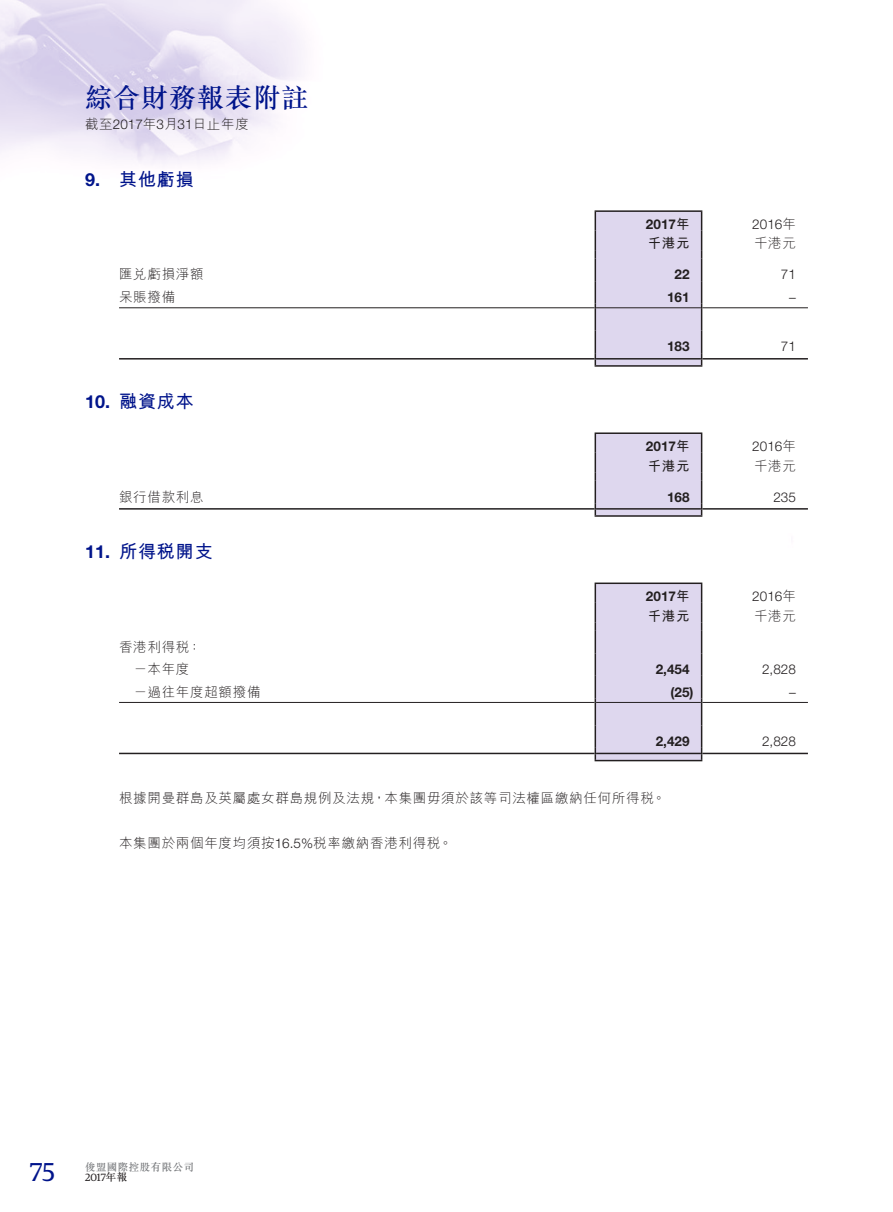
<style>
.page{position:relative;width:893px;height:1212px;background:#fff}
.page>*{position:absolute;margin:0;border:0;box-sizing:border-box;transform-origin:0 0}
.t1{font:500 27px "M Sung HK";letter-spacing:.04em;color:#00148b}
.t2{font:25.8px "Guardian Egyp";color:#00148b}
.Heading_1{font:700 18px "M Hei HK";letter-spacing:.055em;color:#00148b}
.Heading_1-2{font:700 18px "Helvetica Neue LT Std";color:#00148b}
.Body_Text{font:300 13.5px "M Hei HK";letter-spacing:.055em;color:#231f20}
.Body_Text-2{font:700 13.5px "Helvetica Neue LT Std";letter-spacing:.005em;color:#231f20}
.Body_Text-3{font:300 13.5px "Helvetica Neue LT Std";letter-spacing:.005em;color:#231f20}
.Body_Text-4{font:700 13.5px "M Hei HK";letter-spacing:.055em;color:#231f20}
.t3{font:500 10.5px "M Sung HK";letter-spacing:.045em;color:#76787b}
.t4{font:10.5px "Guardian Egyp";color:#231f20}
.s1{font-family:"Helvetica Neue LT Std"}
.s2{font-family:"M Hei HK"}
.s3{font-family:"M Sung HK";font-weight:500}
</style>
<div class="page">
<img style="left:0;top:0;width:808px;height:517px">
<hr style="left:595px;top:365px;width:107px;height:2px;background:#231f20">
<hr style="left:595px;top:210px;width:107px;height:2px;background:#231f20">
<div style="left:595px;top:211px;width:107px;height:155px;background:#ded7ee"></div>
<hr style="left:119px;top:307px;width:476px;height:1px;background:#231f20">
<hr style="left:596px;top:307px;width:105px;height:1px;background:#231f20">
<hr style="left:702px;top:307px;width:106px;height:1px;background:#231f20">
<hr style="left:119px;top:358px;width:476px;height:2px;background:#231f20">
<hr style="left:596px;top:358px;width:105px;height:2px;background:#231f20">
<hr style="left:702px;top:358px;width:106px;height:2px;background:#231f20">
<hr style="left:595px;top:515px;width:107px;height:2px;background:#231f20">
<hr style="left:595px;top:432px;width:107px;height:2px;background:#231f20">
<div style="left:595px;top:434px;width:107px;height:82px;background:#ded7ee"></div>
<hr style="left:119px;top:508px;width:476px;height:2px;background:#231f20">
<hr style="left:596px;top:508px;width:105px;height:2px;background:#231f20">
<hr style="left:702px;top:508px;width:106px;height:2px;background:#231f20">
<hr style="left:595px;top:760px;width:107px;height:1px;background:#231f20">
<hr style="left:595px;top:582px;width:107px;height:2px;background:#231f20">
<div style="left:595px;top:584px;width:107px;height:176px;background:#ded7ee"></div>
<hr style="left:119px;top:702px;width:476px;height:1px;background:#231f20">
<hr style="left:596px;top:702px;width:105px;height:1px;background:#231f20">
<hr style="left:702px;top:702px;width:106px;height:1px;background:#231f20">
<hr style="left:119px;top:753px;width:476px;height:1px;background:#231f20">
<hr style="left:596px;top:753px;width:105px;height:1px;background:#231f20">
<hr style="left:702px;top:753px;width:106px;height:1px;background:#231f20">
<h1 class="t1" style="left:85px;top:79px;width:225px">綜合財務報表附註</h1>
<p class="Body_Text" style="left:85px;top:117px;width:165px">截至<span class="s1">2017</span>年月<span class="s1">3 31</span>日止年度</p>
<p class="Heading_1-2" style="left:85px;top:169px;width:17px">9.</p>
<p class="Heading_1" style="left:119px;top:166px;width:76px">其他虧損</p>
<p class="Body_Text-2" style="left:646px;top:216px;width:45px">2017<span class="s2">年</span></p>
<p class="Body_Text-4" style="left:648px;top:234px;width:43px">千港元</p>
<p class="Body_Text" style="left:119px;top:268px;width:86px">匯兌虧損淨額</p>
<p class="Body_Text-2" style="left:675px;top:266px;width:17px">22</p>
<p class="Body_Text" style="left:119px;top:290px;width:58px">呆賬撥備</p>
<p class="Body_Text-2" style="left:667px;top:289px;width:24px">161</p>
<p class="Body_Text-2" style="left:667px;top:338px;width:24px">183</p>
<p class="Heading_1-2" style="left:85px;top:391px;width:27px">10.</p>
<p class="Heading_1" style="left:119px;top:389px;width:76px">融資成本</p>
<p class="Body_Text-2" style="left:646px;top:438px;width:45px">2017<span class="s2">年</span></p>
<p class="Body_Text-4" style="left:648px;top:456px;width:43px">千港元</p>
<p class="Body_Text" style="left:119px;top:490px;width:86px">銀行借款利息</p>
<p class="Body_Text-2" style="left:667px;top:488px;width:24px">168</p>
<p class="Heading_1-2" style="left:85px;top:541px;width:27px">11.</p>
<p class="Heading_1" style="left:119px;top:539px;width:95px">所得稅開支</p>
<p class="Body_Text-2" style="left:646px;top:588px;width:45px">2017<span class="s2">年</span></p>
<p class="Body_Text-4" style="left:648px;top:606px;width:43px">千港元</p>
<p class="Body_Text" style="left:119px;top:640px;width:84px">香港利得稅：</p>
<p class="Body_Text" style="left:134px;top:662px;width:57px">－本年度</p>
<p class="Body_Text-2" style="left:656px;top:661px;width:35px">2,454</p>
<p class="Body_Text" style="left:134px;top:685px;width:128px">－過往年度超額撥備</p>
<p class="Body_Text-2" style="left:670px;top:683px;width:25px">)25(</p>
<p class="Body_Text-2" style="left:656px;top:733px;width:35px">2,429</p>
<p class="Body_Text" style="left:119px;top:791px;width:548px">根據開曼群島及英屬處女群島規例及法規，本集團毋須於該等司法權區繳納任何所得稅。</p>
<p class="Body_Text" style="left:119px;top:836px;width:335px">本集團於兩個年度均須按<span class="s1">16.5%</span>稅率繳納香港利得稅。</p>
<p class="Body_Text-3" style="left:752px;top:216px;width:45px">2016<span class="s2">年</span></p>
<p class="Body_Text" style="left:754px;top:237px;width:43px">千港元</p>
<p class="Body_Text-3" style="left:781px;top:266px;width:17px">71</p>
<p class="Body_Text-3" style="left:789px;top:289px;width:8px">–</p>
<p class="Body_Text-3" style="left:781px;top:338px;width:17px">71</p>
<p class="Body_Text-3" style="left:752px;top:438px;width:45px">2016<span class="s2">年</span></p>
<p class="Body_Text" style="left:754px;top:459px;width:43px">千港元</p>
<p class="Body_Text-3" style="left:773px;top:488px;width:24px">235</p>
<p class="Body_Text-3" style="left:752px;top:588px;width:45px">2016<span class="s2">年</span></p>
<p class="Body_Text" style="left:754px;top:609px;width:43px">千港元</p>
<p class="Body_Text-3" style="left:762px;top:661px;width:35px">2,828</p>
<p class="Body_Text-3" style="left:789px;top:683px;width:8px">–</p>
<p class="Body_Text-3" style="left:762px;top:733px;width:35px">2,828</p>
<h2 class="t2" style="left:30px;top:1154px;width:27px">75</h2>
<p class="t3" style="left:85px;top:1159px;width:111px">俊盟國際控股有限公司</p>
<p class="t4" style="left:85px;top:1170px;width:44px">2017<span class="s3">年報</span></p>
</div>
